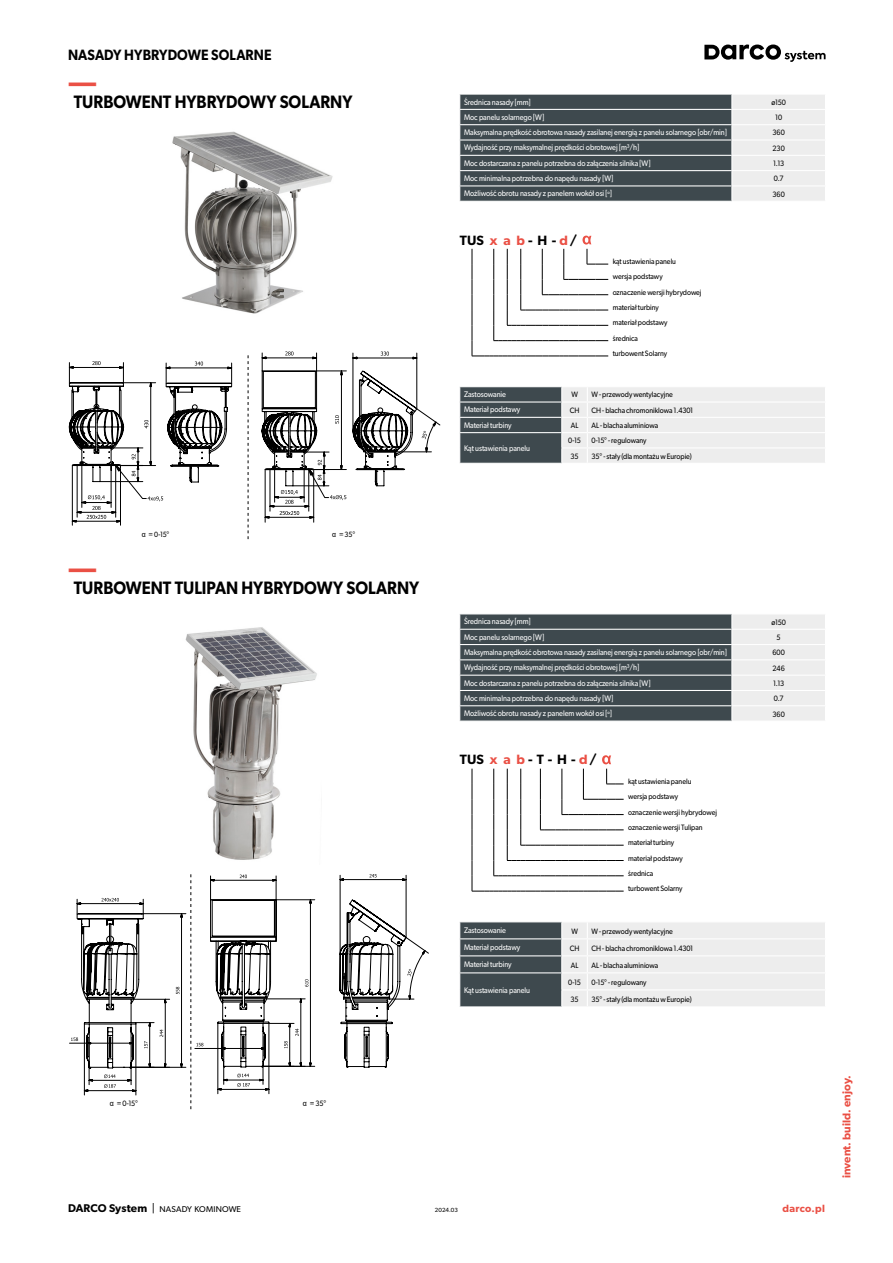
<style>
.page{position:relative;width:893px;height:1263px;background:#fff}
.page>*{position:absolute;margin:0;border:0;box-sizing:border-box;transform-origin:0 0}
.t1{font:700 21.6px "Gibson";color:#ea5045;scale:1.33 1}
.t2{font:600 18px "Gibson";color:#000;scale:.9 1}
.grupa_-_naglowek{font:600 15px "Gibson";letter-spacing:.005em;color:#000;scale:.9 1}
.kod_produktu{font:600 13.5px "Gibson";letter-spacing:.005em;color:#000}
.t3{font:600 11.25px "Gibson";color:#ea5045}
.t4{font:600 10.5px "Gibson";letter-spacing:.03em;color:#ea5045}
.t5{font:8.4px "Gibson";letter-spacing:.02em;color:#000}
.NAG_tab_LEWA_5_4{font:8.1px "Gibson";letter-spacing:-.01em;color:#fff;scale:.9 1}
.tekst_w_tabeli_lewa_5_2{font:7.8px "Gibson";letter-spacing:-.005em;color:#000;scale:.9 1}
.tekst_w_tabeli_5_2{font:7.8px "Gibson";letter-spacing:-.015em;color:#000;scale:.9 1}
.podpis_rys__5_2{font:7.8px "Gibson";color:#000;scale:.9 1}
.podpis_rys__5_2-2{font:7.65px "Gibson";color:#000;scale:.9 1}
.t6{font:6px "Gibson";color:#000}
.s1{color:#ea5045}
.s2{font-family:"Arial"}
.s3{font-weight:600;font-size:11.25px}
.s4{font-size:11.25px}
</style>
<div class="page">
<svg style="left:704px;top:45px;width:122px;height:17px"></svg>
<svg style="left:459px;top:94px;width:366px;height:107px;background:#767d81"></svg>
<svg style="left:472px;top:236px;width:136px;height:121px"></svg>
<svg style="left:459px;top:386px;width:366px;height:78px;background:#c1c4c5"></svg>
<hr style="left:587px;top:463px;width:239px;height:1px;background:#fff">
<img style="left:172px;top:131px;width:161px;height:183px">
<svg style="left:68px;top:361px;width:164px;height:164px"></svg>
<svg style="left:261px;top:351px;width:179px;height:171px"></svg>
<svg style="left:248px;top:355px;width:1px;height:184px"></svg>
<img style="left:185px;top:627px;width:132px;height:233px">
<svg style="left:459px;top:614px;width:366px;height:106px;background:#757d80"></svg>
<svg style="left:472px;top:755px;width:152px;height:137px"></svg>
<svg style="left:459px;top:922px;width:366px;height:85px;background:#bfc2c4"></svg>
<hr style="left:587px;top:1006px;width:239px;height:1px;background:#fff">
<svg style="left:339px;top:874px;width:90px;height:194px"></svg>
<svg style="left:69px;top:874px;width:246px;height:236px"></svg>
<p class="grupa_-_naglowek" style="left:68px;top:45px;width:228px">NASADY HYBRYDOWE SOLARNE</p>
<p class="t1" style="left:68px;top:70px;width:23px">—</p>
<p class="t2" style="left:74px;top:91px;width:311px">TURBOWENT HYBRYDOWY SOLARNY</p>
<p class="NAG_tab_LEWA_5_4" style="left:464px;top:97px;width:76px">Średnica nasady [mm]</p>
<p class="tekst_w_tabeli_5_2" style="left:771px;top:97px;width:18px">ø150</p>
<p class="NAG_tab_LEWA_5_4" style="left:464px;top:112px;width:90px">Moc panelu solarnego [W]</p>
<p class="tekst_w_tabeli_5_2" style="left:775px;top:113px;width:9px">10</p>
<p class="NAG_tab_LEWA_5_4" style="left:464px;top:127px;width:294px">Maksymalna prędkość obrotowa nasady zasilanej energią z panelu solarnego [obr/min]</p>
<p class="tekst_w_tabeli_5_2" style="left:773px;top:128px;width:15px">360</p>
<p class="NAG_tab_LEWA_5_4" style="left:464px;top:143px;width:196px">Wydajność przy maksymalnej prędkości obrotowej [m³/h]</p>
<p class="tekst_w_tabeli_5_2" style="left:773px;top:143px;width:15px">230</p>
<p class="NAG_tab_LEWA_5_4" style="left:464px;top:158px;width:209px">Moc dostarczana z panelu potrzebna do załączenia silnika [W]</p>
<p class="tekst_w_tabeli_5_2" style="left:773px;top:159px;width:14px">1.13</p>
<p class="NAG_tab_LEWA_5_4" style="left:464px;top:173px;width:167px">Moc minimalna potrzebna do napędu nasady [W]</p>
<p class="tekst_w_tabeli_5_2" style="left:774px;top:174px;width:12px">0.7</p>
<p class="NAG_tab_LEWA_5_4" style="left:464px;top:189px;width:166px">Możliwość obrotu nasady z panelem wokół osi [<sup>o</sup>]</p>
<p class="tekst_w_tabeli_5_2" style="left:773px;top:189px;width:15px">360</p>
<p class="kod_produktu" style="left:460px;top:232px;width:119px">TUS <span class="s1">x a b</span> - H - <span class="s1">d</span>/</p>
<p class="tekst_w_tabeli_lewa_5_2" style="left:613px;top:257px;width:72px">kąt ustawienia panelu</p>
<p class="tekst_w_tabeli_lewa_5_2" style="left:613px;top:272px;width:57px">wersja podstawy</p>
<p class="tekst_w_tabeli_lewa_5_2" style="left:613px;top:287px;width:100px">oznaczenie wersji hybrydowej</p>
<p class="tekst_w_tabeli_lewa_5_2" style="left:613px;top:303px;width:53px">materiał turbiny</p>
<p class="tekst_w_tabeli_lewa_5_2" style="left:613px;top:318px;width:62px">materiał podstawy</p>
<p class="tekst_w_tabeli_lewa_5_2" style="left:613px;top:333px;width:30px">średnica</p>
<p class="tekst_w_tabeli_lewa_5_2" style="left:613px;top:349px;width:62px">turbowent Solarny</p>
<p class="NAG_tab_LEWA_5_4" style="left:464px;top:389px;width:48px">Zastosowanie</p>
<p class="tekst_w_tabeli_5_2" style="left:571px;top:390px;width:9px">W</p>
<p class="tekst_w_tabeli_lewa_5_2" style="left:592px;top:390px;width:92px">W - przewody wentylacyjne</p>
<p class="NAG_tab_LEWA_5_4" style="left:464px;top:405px;width:64px">Materiał podstawy</p>
<p class="tekst_w_tabeli_5_2" style="left:570px;top:405px;width:12px">CH</p>
<p class="tekst_w_tabeli_lewa_5_2" style="left:592px;top:405px;width:115px">CH - blacha chromoniklowa 1.4301</p>
<p class="NAG_tab_LEWA_5_4" style="left:464px;top:420px;width:55px">Materiał turbiny</p>
<p class="tekst_w_tabeli_5_2" style="left:571px;top:421px;width:10px">AL</p>
<p class="tekst_w_tabeli_lewa_5_2" style="left:592px;top:421px;width:76px">AL - blacha aluminiowa</p>
<p class="NAG_tab_LEWA_5_4" style="left:464px;top:443px;width:75px">Kąt ustawienia panelu</p>
<p class="tekst_w_tabeli_5_2" style="left:568px;top:436px;width:16px">0-15</p>
<p class="tekst_w_tabeli_lewa_5_2" style="left:592px;top:436px;width:63px">0-15° - regulowany</p>
<p class="tekst_w_tabeli_5_2" style="left:571px;top:451px;width:10px">35</p>
<p class="tekst_w_tabeli_lewa_5_2" style="left:592px;top:451px;width:113px">35° - stały (dla montażu w Europie)</p>
<p class="podpis_rys__5_2-2" style="left:142px;top:529px;width:32px"><span class="s2">α</span> = 0-15°</p>
<p class="podpis_rys__5_2-2" style="left:332px;top:529px;width:27px"><span class="s2">α</span> = 35°</p>
<p class="t1" style="left:68px;top:555px;width:23px">—</p>
<p class="t2" style="left:74px;top:577px;width:385px">TURBOWENT TULIPAN HYBRYDOWY SOLARNY</p>
<p class="NAG_tab_LEWA_5_4" style="left:464px;top:617px;width:76px">Średnica nasady [mm]</p>
<p class="tekst_w_tabeli_5_2" style="left:771px;top:617px;width:18px">ø150</p>
<p class="NAG_tab_LEWA_5_4" style="left:464px;top:632px;width:90px">Moc panelu solarnego [W]</p>
<p class="tekst_w_tabeli_5_2" style="left:777px;top:633px;width:6px">5</p>
<p class="NAG_tab_LEWA_5_4" style="left:464px;top:647px;width:294px">Maksymalna prędkość obrotowa nasady zasilanej energią z panelu solarnego [obr/min]</p>
<p class="tekst_w_tabeli_5_2" style="left:772px;top:648px;width:15px">600</p>
<p class="NAG_tab_LEWA_5_4" style="left:464px;top:663px;width:196px">Wydajność przy maksymalnej prędkości obrotowej [m³/h]</p>
<p class="tekst_w_tabeli_5_2" style="left:773px;top:663px;width:15px">246</p>
<p class="NAG_tab_LEWA_5_4" style="left:464px;top:678px;width:209px">Moc dostarczana z panelu potrzebna do załączenia silnika [W]</p>
<p class="tekst_w_tabeli_5_2" style="left:773px;top:678px;width:14px">1.13</p>
<p class="NAG_tab_LEWA_5_4" style="left:464px;top:693px;width:167px">Moc minimalna potrzebna do napędu nasady [W]</p>
<p class="tekst_w_tabeli_5_2" style="left:774px;top:694px;width:12px">0.7</p>
<p class="NAG_tab_LEWA_5_4" style="left:464px;top:708px;width:166px">Możliwość obrotu nasady z panelem wokół osi [<sup>o</sup>]</p>
<p class="tekst_w_tabeli_5_2" style="left:773px;top:709px;width:15px">360</p>
<p class="kod_produktu" style="left:460px;top:752px;width:138px">TUS <span class="s1">x a b</span> - T - H - <span class="s1">d</span>/</p>
<p class="tekst_w_tabeli_lewa_5_2" style="left:628px;top:776px;width:72px">kąt ustawienia panelu</p>
<p class="tekst_w_tabeli_lewa_5_2" style="left:628px;top:792px;width:57px">wersja podstawy</p>
<p class="tekst_w_tabeli_lewa_5_2" style="left:628px;top:807px;width:100px">oznaczenie wersji hybrydowej</p>
<p class="tekst_w_tabeli_lewa_5_2" style="left:628px;top:822px;width:84px">oznaczenie wersji Tulipan</p>
<p class="tekst_w_tabeli_lewa_5_2" style="left:628px;top:838px;width:53px">materiał turbiny</p>
<p class="tekst_w_tabeli_lewa_5_2" style="left:628px;top:853px;width:62px">materiał podstawy</p>
<p class="tekst_w_tabeli_lewa_5_2" style="left:628px;top:868px;width:30px">średnica</p>
<p class="tekst_w_tabeli_lewa_5_2" style="left:628px;top:884px;width:62px">turbowent Solarny</p>
<p class="NAG_tab_LEWA_5_4" style="left:464px;top:925px;width:48px">Zastosowanie</p>
<p class="tekst_w_tabeli_5_2" style="left:571px;top:926px;width:9px">W</p>
<p class="tekst_w_tabeli_lewa_5_2" style="left:592px;top:926px;width:92px">W - przewody wentylacyjne</p>
<p class="NAG_tab_LEWA_5_4" style="left:464px;top:942px;width:64px">Materiał podstawy</p>
<p class="tekst_w_tabeli_5_2" style="left:570px;top:943px;width:12px">CH</p>
<p class="tekst_w_tabeli_lewa_5_2" style="left:592px;top:943px;width:115px">CH - blacha chromoniklowa 1.4301</p>
<p class="NAG_tab_LEWA_5_4" style="left:464px;top:959px;width:55px">Materiał turbiny</p>
<p class="tekst_w_tabeli_5_2" style="left:571px;top:960px;width:10px">AL</p>
<p class="tekst_w_tabeli_lewa_5_2" style="left:592px;top:960px;width:76px">AL - blacha aluminiowa</p>
<p class="NAG_tab_LEWA_5_4" style="left:464px;top:985px;width:75px">Kąt ustawienia panelu</p>
<p class="tekst_w_tabeli_5_2" style="left:568px;top:977px;width:16px">0-15</p>
<p class="tekst_w_tabeli_lewa_5_2" style="left:592px;top:977px;width:63px">0-15° - regulowany</p>
<p class="tekst_w_tabeli_5_2" style="left:571px;top:994px;width:10px">35</p>
<p class="tekst_w_tabeli_lewa_5_2" style="left:592px;top:994px;width:113px">35° - stały (dla montażu w Europie)</p>
<p class="podpis_rys__5_2" style="left:110px;top:1098px;width:33px"><span class="s2">α</span> = 0-15°</p>
<p class="podpis_rys__5_2" style="left:303px;top:1098px;width:27px"><span class="s2">α</span> = 35°</p>
<p class="t5" style="left:68px;top:1204px;width:175px"><span class="s3">DARCO System</span> <span class="s4">|</span> NASADY KOMINOWE</p>
<p class="t4" style="left:783px;top:1202px;width:44px">darco.pl</p>
<p class="t6" style="left:435px;top:1206px;width:25px">2024.03</p>
<h3 class="t3" style="left:840px;top:1178px;width:104px;rotate:-90deg">invent. build. enjoy.</h3>
</div>
